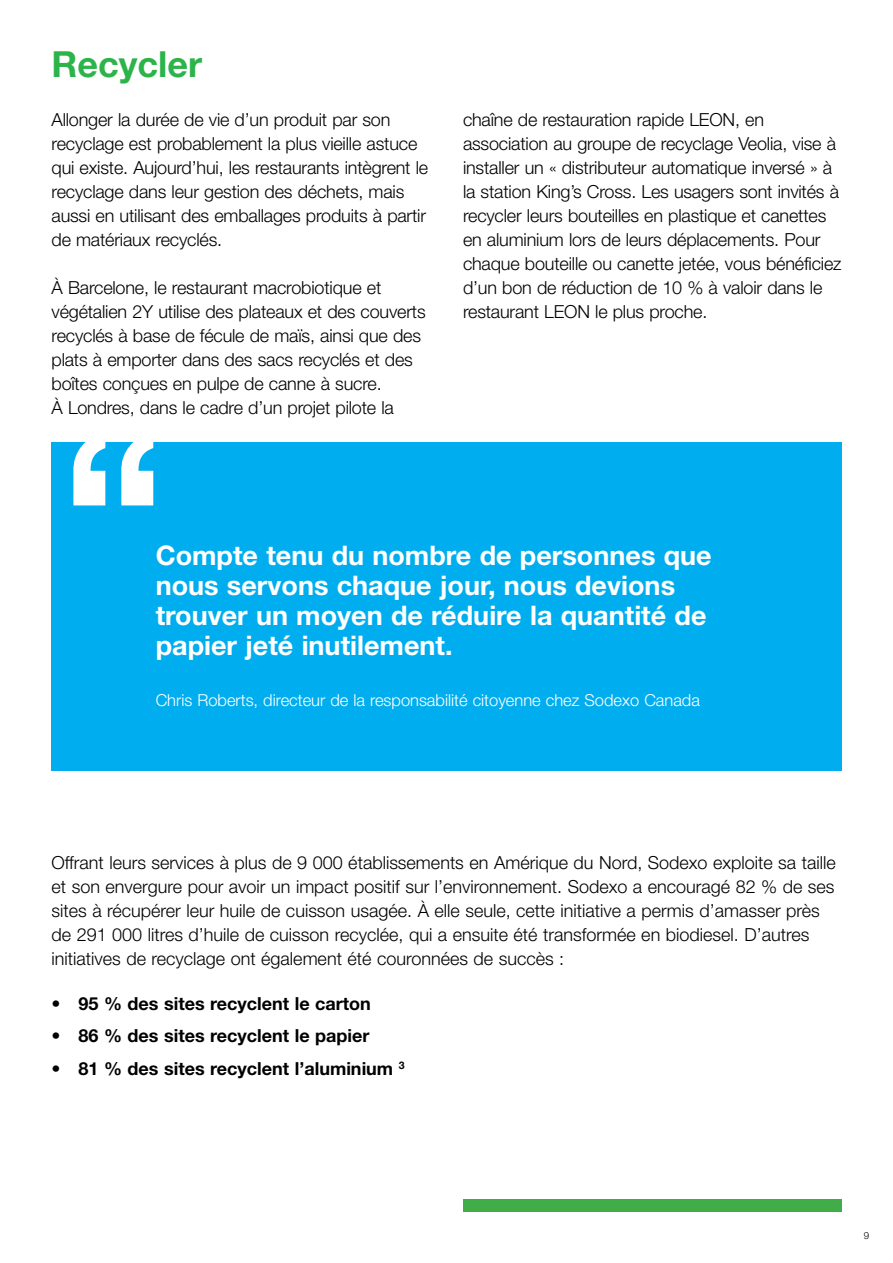
<style>
.page{position:relative;width:893px;height:1263px;background:#fff}
.page>*{position:absolute;margin:0;border:0;box-sizing:border-box;transform-origin:0 0}
.t1{font:700 225px "Helvetica Neue LT Std";color:#fff}
.t2{font:700 36px "Helvetica Neue LT Std";color:#2cb34a}
.t3{font:700 27px/30px "Helvetica Neue LT Std";color:#fff}
.t4{font:300 18px/24px "Helvetica Neue LT Std";letter-spacing:-.01em;color:#000}
.t5{font:700 18px "Helvetica Neue LT Std";color:#000}
.t6{font:300 16.5px "Helvetica Neue LT Std";color:#fff}
.t7{font:300 9.75px "Helvetica Neue LT Std";color:#000}
</style>
<div class="page">
<div style="left:463px;top:1199px;width:379px;height:13px;background:#41ad49"></div>
<div style="left:52px;top:443px;width:790px;height:328px;background:#00aeef"></div>
<h2 class="t2" style="left:52px;top:42px;width:152px">Recycler</h2>
<p class="t4" style="left:52px;top:107px;width:378px">Allonger la durée de vie d’un produit par son recyclage est probablement la plus vieille astuce qui existe. Aujourd’hui, les restaurants intègrent le recyclage dans leur gestion des déchets, mais aussi en utilisant des emballages produits à partir de matériaux recyclés.</p>
<p class="t4" style="left:52px;top:275px;width:376px">À Barcelone, le restaurant macrobiotique et végétalien 2Y utilise des plateaux et des couverts recyclés à base de fécule de maïs, ainsi que des plats à emporter dans des sacs recyclés et des boîtes conçues en pulpe de canne à sucre.<br>À Londres, dans le cadre d’un projet pilote la</p>
<h1 class="t1" style="left:58px;top:374px;width:112px">‘‘</h1>
<p class="t4" style="left:463px;top:107px;width:380px">chaîne de restauration rapide LEON, en association au groupe de recyclage Veolia, vise à installer un « distributeur automatique inversé » à la station King’s Cross. Les usagers sont invités à recycler leurs bouteilles en plastique et canettes en aluminium lors de leurs déplacements. Pour chaque bouteille ou canette jetée, vous bénéficiez d’un bon de réduction de 10 % à valoir dans le restaurant LEON le plus proche.</p>
<h3 class="t3" style="left:156px;top:540px;width:558px">Compte tenu du nombre de personnes que nous servons chaque jour, nous devions trouver un moyen de réduire la quantité de papier jeté inutilement.</h3>
<p class="t6" style="left:156px;top:690px;width:546px">Chris Roberts, directeur de la responsabilité citoyenne chez Sodexo Canada</p>
<p class="t4" style="left:52px;top:850px;width:786px">Offrant leurs services à plus de 9 000 établissements en Amérique du Nord, Sodexo exploite sa taille et son envergure pour avoir un impact positif sur l’environnement. Sodexo a encouragé 82 % de ses sites à récupérer leur huile de cuisson usagée. À elle seule, cette initiative a permis d’amasser près de 291 000 litres d’huile de cuisson recyclée, qui a ensuite été transformée en biodiesel. D’autres initiatives de recyclage ont également été couronnées de succès :</p>
<p class="t5" style="left:52px;top:992px;width:321px">• 95 % des sites recyclent le carton</p>
<p class="t5" style="left:52px;top:1025px;width:319px">• 86 % des sites recyclent le papier</p>
<p class="t5" style="left:52px;top:1057px;width:355px">• 81 % des sites recyclent l’aluminium <sup>3</sup></p>
<p class="t7" style="left:864px;top:1230px;width:7px">9</p>
</div>
